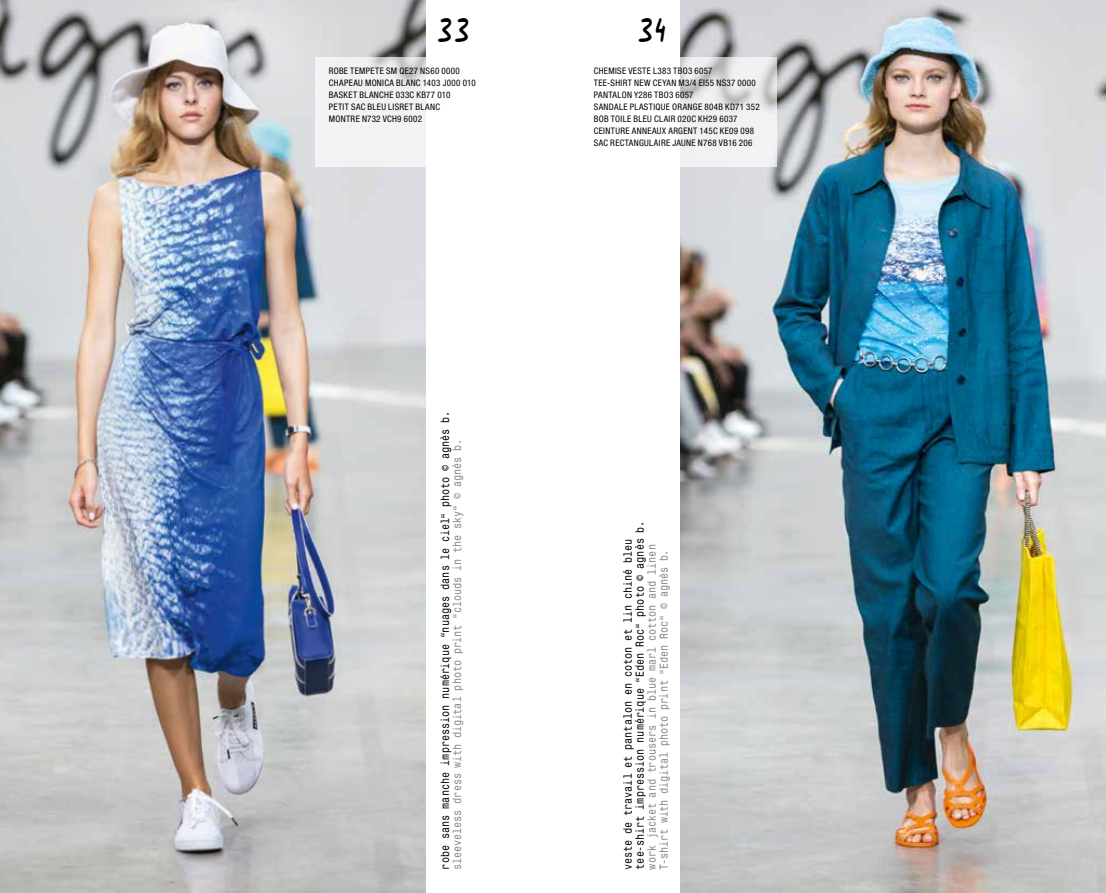
<style>
.page{position:relative;width:1106px;height:893px;background:#fff}
.page>*{position:absolute;margin:0;border:0;box-sizing:border-box;transform-origin:0 0}
.t1{font:30px "Agnesb";color:#000;scale:.79 1}
.t2{font:10.5px/12px "Monospace Typewriter";color:#000}
.t3{font:10.5px/12px "Monospace Typewriter";letter-spacing:-.01em;color:#878787}
.t4{font:condensed 9px/12px "Helvetica Neue LT Std";letter-spacing:.035em;color:#000}
</style>
<div class="page">
<img style="left:0;top:0;width:425px;height:893px">
<img style="left:680px;top:0;width:426px;height:893px">
<svg style="left:315px;top:57px;width:461px;height:110px"></svg>
<h1 class="t1" style="left:438px;top:7px;width:44px">33</h1>
<h1 class="t1" style="left:638px;top:7px;width:38px">34</h1>
<p class="t4" style="left:329px;top:65px;width:148px">ROBE TEMPETE SM QE27 NS60 0000<br>CHAPEAU MONICA BLANC 1403 J000 010<br>BASKET BLANCHE 033C KB77 010<br>PETIT SAC BLEU LISRET BLANC<br>MONTRE N732 VCH9 6002</p>
<p class="t4" style="left:594px;top:65px;width:167px">CHEMISE VESTE L383 TBO3 6057<br>TEE-SHIRT NEW CEYAN M3/4 EI55 NS37 0000<br>PANTALON Y286 TBO3 6057<br>SANDALE PLASTIQUE ORANGE 804B KD71 352<br>BOB TOILE BLEU CLAIR 020C KH29 6037<br>CEINTURE ANNEAUX ARGENT 145C KE09 098<br>SAC RECTANGULAIRE JAUNE N768 VB16 206</p>
<p class="t2" style="left:439px;top:870px;width:460px;rotate:-90deg">robe sans manche impression numérique “nuages dans le ciel“ photo © agnès b.</p>
<p class="t3" style="left:451px;top:870px;width:432px;rotate:-90deg">sleeveless dress with digital photo print “clouds in the sky“ © agnès b.</p>
<p class="t2" style="left:621px;top:870px;width:350px;rotate:-90deg">veste de travail et pantalon en coton et lin chiné bleu tee-shirt impression numérique “Eden Roc“ photo © agnès b.</p>
<p class="t3" style="left:645px;top:870px;width:327px;rotate:-90deg">work jacket and trousers in blue marl cotton and linen<br>T-shirt with digital photo print “Eden Roc“ © agnès b.</p>
</div>
